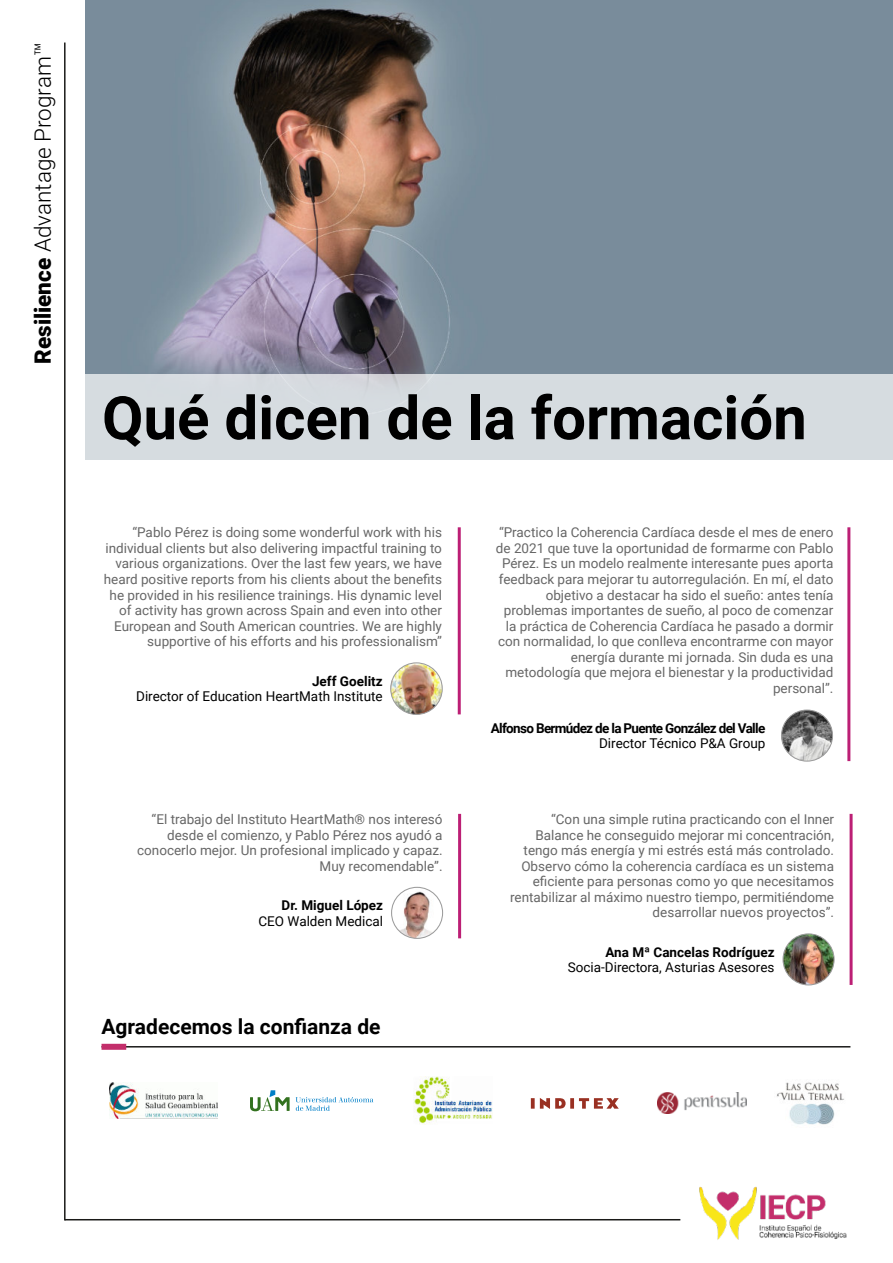
<style>
.page{position:relative;width:893px;height:1263px;background:#fff}
.page>*{position:absolute;margin:0;border:0;box-sizing:border-box;transform-origin:0 0}
.t1{font:700 60px "Roboto";color:#000}
.t2{font:300 22.5px "Roboto";color:#000}
.t3{font:700 21px "Roboto";color:#000}
.t4{font:13.5px/15.6px "Roboto";color:#666;text-align:right}
.t5{font:13.5px "Roboto";color:#000}
.t6{font:700 13.5px "Roboto";color:#000}
.t7{font:700 13.5px "Roboto";letter-spacing:-.05em;color:#000}
.s1{font-weight:900}
</style>
<div class="page">
<img style="left:85px;top:0;width:808px;height:374px">
<img style="left:699px;top:1186px;width:148px;height:54px">
<hr style="left:64px;top:43px;width:2px;height:1177px;background:#1a1a18">
<hr style="left:65px;top:1219px;width:615px;height:1px;background:#1a1a18">
<div style="left:85px;top:374px;width:808px;height:85px;background:#d6dce0"></div>
<hr style="left:102px;top:1046px;width:748px;height:1px;background:#1a1a18">
<div style="left:102px;top:1044px;width:24px;height:6px;background:#c32e6b"></div>
<img style="left:391px;top:663px;width:51px;height:51px;border-radius:50%">
<div style="left:390px;top:662px;width:53px;height:53px;border:1px solid #9c9c9c;border-radius:50%"></div>
<img style="left:392px;top:887px;width:51px;height:51px;border-radius:50%">
<div style="left:391px;top:887px;width:52px;height:52px;border:1px solid #9c9c9c;border-radius:50%"></div>
<img style="left:783px;top:934px;width:51px;height:51px;border-radius:50%">
<div style="left:782px;top:933px;width:53px;height:52px;border:1px solid #9c9c9c;border-radius:50%"></div>
<img style="left:781px;top:710px;width:51px;height:51px;border-radius:50%">
<div style="left:781px;top:709px;width:52px;height:53px;border:1px solid #9c9c9c;border-radius:50%"></div>
<img style="left:414px;top:1077px;width:79px;height:48px">
<img style="left:658px;top:1093px;width:88px;height:21px">
<img style="left:777px;top:1082px;width:67px;height:43px">
<img style="left:109px;top:1082px;width:109px;height:37px">
<svg style="left:250px;top:1090px;width:40px;height:21px"></svg>
<svg style="left:296px;top:1097px;width:77px;height:14px"></svg>
<svg style="left:531px;top:1098px;width:88px;height:11px"></svg>
<hr style="left:458px;top:527px;width:3px;height:187px;background:#bc1f75">
<hr style="left:458px;top:814px;width:3px;height:124px;background:#bc1f75">
<hr style="left:850px;top:814px;width:3px;height:171px;background:#bc1f75">
<hr style="left:847px;top:527px;width:3px;height:234px;background:#bc1f75">
<h2 class="t2" style="left:34px;top:364px;width:323px;rotate:-90deg"><span class="s1">Resilience</span> Advantage Program™</h2>
<h1 class="t1" style="left:102px;top:394px;width:706px">Qué dicen de la formación</h1>
<p class="t4" style="left:104px;top:526px;width:340px">“Pablo Pérez is doing some wonderful work with his individual clients but also delivering impactful training to various organizations. Over the last few years, we have heard positive reports from his clients about the benefits he provided in his resilience trainings. His dynamic level of activity has grown across Spain and even into other European and South American countries. We are highly supportive of his efforts and his professionalism”</p>
<p class="t6" style="left:312px;top:676px;width:72px">Jeff Goelitz</p>
<p class="t5" style="left:136px;top:691px;width:248px">Director of Education HeartMath Institute</p>
<p class="t4" style="left:496px;top:526px;width:339px">“Practico la Coherencia Cardíaca desde el mes de enero de 2021 que tuve la oportunidad de formarme con Pablo Pérez. Es un modelo realmente interesante pues aporta feedback para mejorar tu autorregulación. En mí, el dato objetivo a destacar ha sido el sueño: antes tenía problemas importantes de sueño, al poco de comenzar la práctica de Coherencia Cardíaca he pasado a dormir con normalidad, lo que conlleva encontrarme con mayor energía durante mi jornada. Sin duda es una metodología que mejora el bienestar y la productividad personal”.</p>
<p class="t7" style="left:491px;top:723px;width:276px">Alfonso Bermúdez de la Puente González del Valle</p>
<p class="t5" style="left:599px;top:738px;width:168px">Director Técnico P&amp;A Group</p>
<p class="t4" style="left:137px;top:813px;width:307px">“El trabajo del Instituto HeartMath® nos interesó desde el comienzo, y Pablo Pérez nos ayudó a conocerlo mejor. Un profesional implicado y capaz.<br>Muy recomendable”.</p>
<p class="t4" style="left:510px;top:813px;width:325px">“Con una simple rutina practicando con el Inner Balance he conseguido mejorar mi concentración, tengo más energía y mi estrés está más controlado.<br>Observo cómo la coherencia cardíaca es un sistema eficiente para personas como yo que necesitamos rentabilizar al máximo nuestro tiempo, permitiéndome desarrollar nuevos proyectos”.</p>
<p class="t6" style="left:282px;top:900px;width:103px">Dr. Miguel López</p>
<p class="t5" style="left:259px;top:915px;width:126px">CEO Walden Medical</p>
<h3 class="t3" style="left:102px;top:1018px;width:281px">Agradecemos la confianza de</h3>
<p class="t6" style="left:605px;top:946px;width:171px">Ana Mª Cancelas Rodríguez</p>
<p class="t5" style="left:568px;top:962px;width:208px">Socia-Directora, Asturias Asesores</p>
</div>
